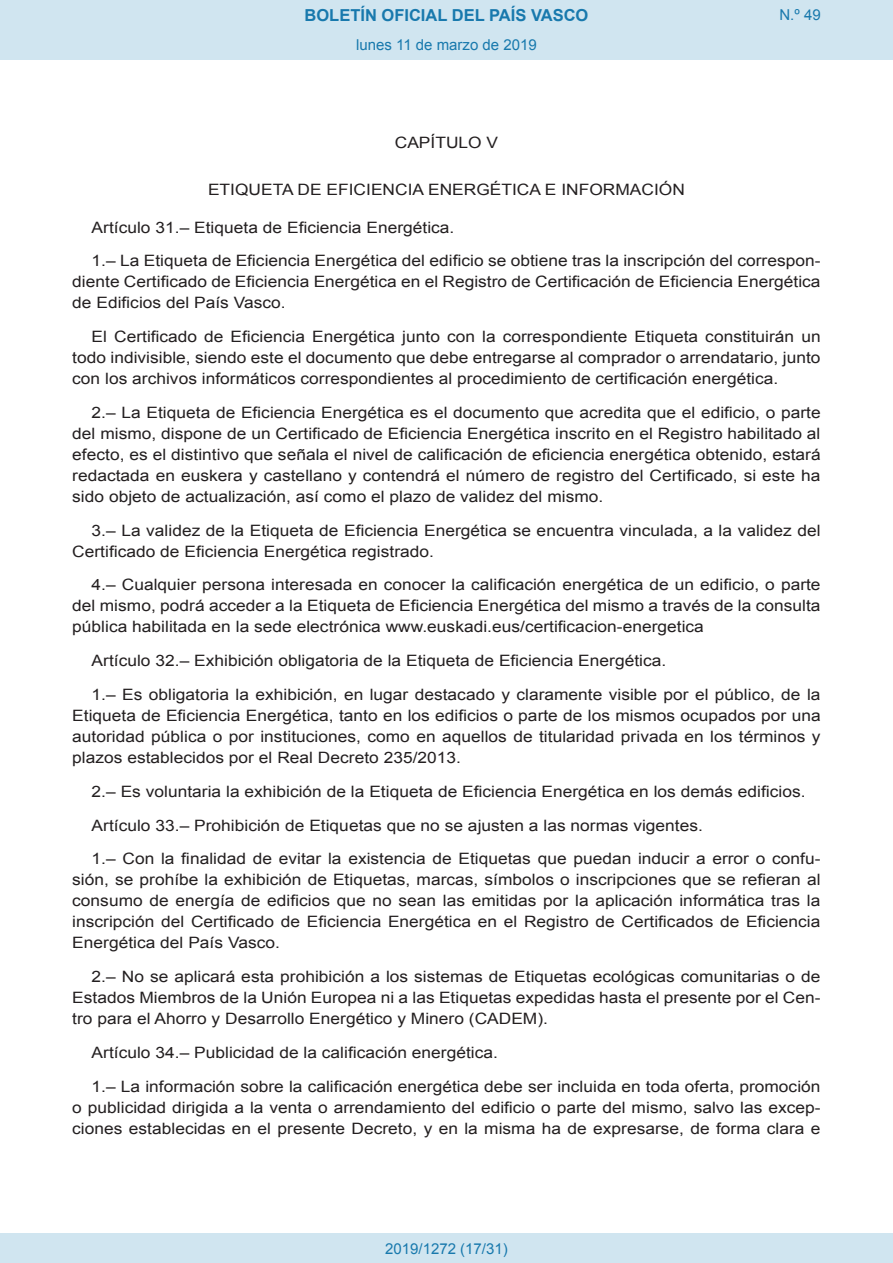
<style>
.page{position:relative;width:893px;height:1263px;background:#fff}
.page>*{position:absolute;margin:0;border:0;box-sizing:border-box;transform-origin:0 0}
.t1{font:700 16.5px "Arial";color:#1879ad}
.BOPVDetalle{font:15.6px/21px "Arial";color:#231f20;text-align:justify;scale:1.11 1}
.BOPVClave{font:15.6px "Arial";color:#231f20;scale:1.11 1}
.Paginacion_Centro{font:15px "Arial";color:#1879ad}
</style>
<div class="page">
<div style="left:0;top:0;width:893px;height:60px;background:#d0e5f0"></div>
<div style="left:0;top:1233px;width:893px;height:30px;background:#d0e5f0"></div>
<p class="t1" style="left:305px;top:4px;width:285px">BOLETÍN OFICIAL DEL PAÍS VASCO</p>
<p class="Paginacion_Centro" style="left:356px;top:35px;width:182px">lunes 11 de marzo de 2019</p>
<p class="Paginacion_Centro" style="left:779px;top:5px;width:43px">N.º 49</p>
<p class="BOPVClave" style="left:395px;top:132px;width:95px">CAPÍTULO V</p>
<p class="BOPVClave" style="left:208px;top:179px;width:431px">ETIQUETA DE EFICIENCIA ENERGÉTICA E INFORMACIÓN</p>
<p class="BOPVDetalle" style="left:92px;top:217px;width:328px">Artículo 31.– Etiqueta de Eficiencia Energética.</p>
<p class="BOPVDetalle" style="left:72px;top:251px;width:676px;text-indent:19px">1.– La Etiqueta de Eficiencia Energética del edificio se obtiene tras la inscripción del correspon&shy;diente Certificado de Eficiencia Energética en el Registro de Certificación de Eficiencia Energética de Edificios del País Vasco.</p>
<p class="BOPVDetalle" style="left:72px;top:326px;width:676px;text-indent:19px">El Certificado de Eficiencia Energética junto con la correspondiente Etiqueta constituirán un todo indivisible, siendo este el documento que debe entregarse al comprador o arrendatario, junto con los archivos informáticos correspondientes al procedimiento de certificación energética.</p>
<p class="BOPVDetalle" style="left:72px;top:402px;width:676px;text-indent:19px">2.– La Etiqueta de Eficiencia Energética es el documento que acredita que el edificio, o parte del mismo, dispone de un Certificado de Eficiencia Energética inscrito en el Registro habilitado al efecto, es el distintivo que señala el nivel de calificación de eficiencia energética obtenido, estará redactada en euskera y castellano y contendrá el número de registro del Certificado, si este ha sido objeto de actualización, así como el plazo de validez del mismo.</p>
<p class="BOPVDetalle" style="left:72px;top:520px;width:676px;text-indent:19px">3.– La validez de la Etiqueta de Eficiencia Energética se encuentra vinculada, a la validez del<br>Certificado de Eficiencia Energética registrado.</p>
<p class="BOPVDetalle" style="left:72px;top:575px;width:676px;text-indent:19px">4.– Cualquier persona interesada en conocer la calificación energética de un edificio, o parte del mismo, podrá acceder a la Etiqueta de Eficiencia Energética del mismo a través de la consulta pública habilitada en la sede electrónica www.euskadi.eus/certificacion-energetica</p>
<p class="BOPVDetalle" style="left:92px;top:650px;width:519px">Artículo 32.– Exhibición obligatoria de la Etiqueta de Eficiencia Energética.</p>
<p class="BOPVDetalle" style="left:72px;top:684px;width:676px;text-indent:19px">1.– Es obligatoria la exhibición, en lugar destacado y claramente visible por el público, de la Etiqueta de Eficiencia Energética, tanto en los edificios o parte de los mismos ocupados por una autoridad pública o por instituciones, como en aquellos de titularidad privada en los términos y plazos establecidos por el Real Decreto 235/2013.</p>
<p class="BOPVDetalle" style="left:92px;top:781px;width:645px">2.– Es voluntaria la exhibición de la Etiqueta de Eficiencia Energética en los demás edificios.</p>
<p class="BOPVDetalle" style="left:92px;top:815px;width:552px">Artículo 33.– Prohibición de Etiquetas que no se ajusten a las normas vigentes.</p>
<p class="BOPVDetalle" style="left:72px;top:848px;width:676px;text-indent:19px">1.– Con la finalidad de evitar la existencia de Etiquetas que puedan inducir a error o confu&shy;sión, se prohíbe la exhibición de Etiquetas, marcas, símbolos o inscripciones que se refieran al consumo de energía de edificios que no sean las emitidas por la aplicación informática tras la inscripción del Certificado de Eficiencia Energética en el Registro de Certificados de Eficiencia Energética del País Vasco.</p>
<p class="BOPVDetalle" style="left:72px;top:966px;width:676px;text-indent:19px">2.– No se aplicará esta prohibición a los sistemas de Etiquetas ecológicas comunitarias o de Estados Miembros de la Unión Europea ni a las Etiquetas expedidas hasta el presente por el Cen&shy;tro para el Ahorro y Desarrollo Energético y Minero (CADEM).</p>
<p class="BOPVDetalle" style="left:92px;top:1042px;width:368px">Artículo 34.– Publicidad de la calificación energética.</p>
<p class="BOPVDetalle" style="left:72px;top:1076px;width:676px;text-indent:19px">1.– La información sobre la calificación energética debe ser incluida en toda oferta, promoción o publicidad dirigida a la venta o arrendamiento del edificio o parte del mismo, salvo las excep&shy;ciones establecidas en el presente Decreto, y en la misma ha de expresarse, de forma clara e</p>
<p class="Paginacion_Centro" style="left:385px;top:1238px;width:124px">2019/1272 (17/31)</p>
</div>
